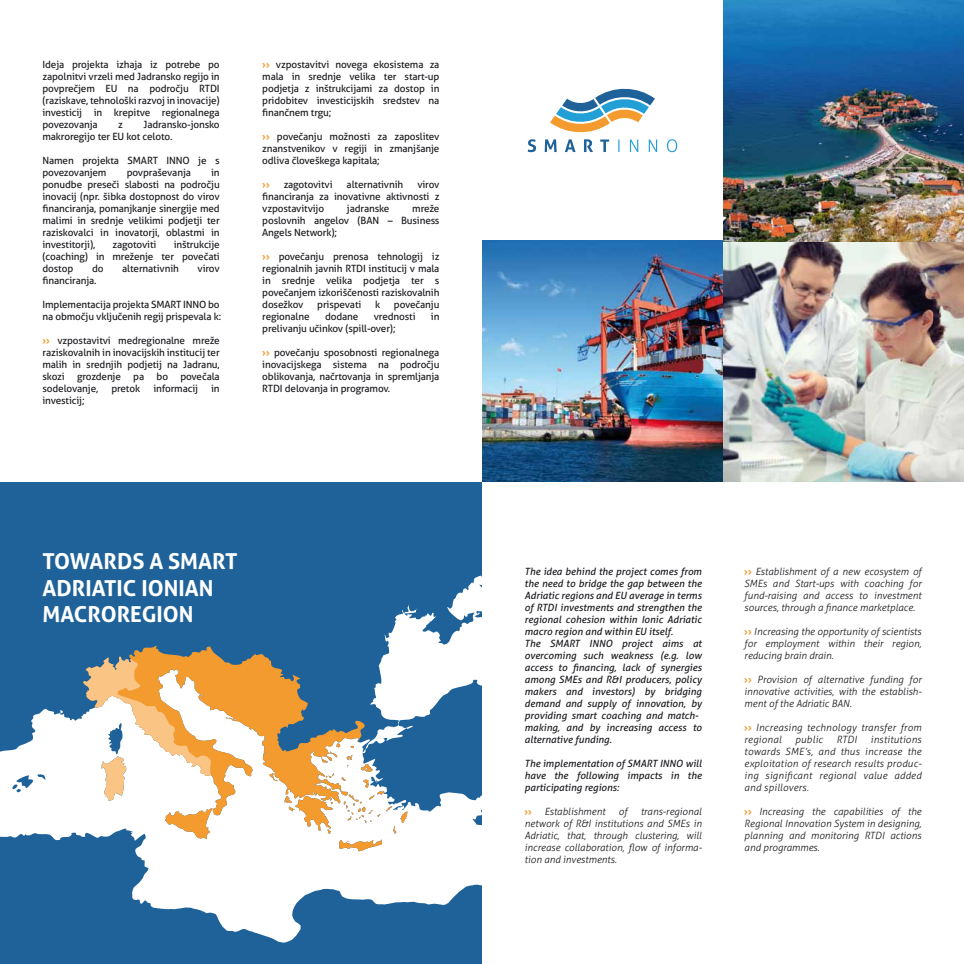
<style>
.page{position:relative;width:964px;height:964px;background:#fff}
.page>*{position:absolute;margin:0;border:0;box-sizing:border-box;transform-origin:0 0}
.t1{font:700 22px/26.4px "Aller";color:#fff}
.t2{font:10px/12px "Aller";letter-spacing:-.015em;color:#1a171c;text-align:justify}
.t3{font:italic 300 10px/12px "Aller";color:#1a171c;text-align:justify}
.t4{font:italic 10px/12px "Aller";color:#1a171c}
.t5{font:italic 300 10px/12px "Aller";letter-spacing:.02em;color:#1a171c}
.t6{font:700 10px "Aller";color:#f49b2f}
.s1{font-weight:700;color:#f49b2f}
.s2{font-weight:700;font-style:normal;color:#f49b2f}
</style>
<div class="page">
<img style="left:482px;top:241px;width:482px;height:241px">
<img style="left:723px;top:0;width:241px;height:241px">
<svg style="left:528px;top:139px;width:8px;height:13px"></svg>
<svg style="left:667px;top:139px;width:10px;height:13px"></svg>
<svg style="left:545px;top:88px;width:112px;height:64px"></svg>
<div style="left:0;top:482px;width:482px;height:482px;background:#1e6299"></div>
<svg style="left:0;top:576px;width:482px;height:366px"></svg>
<svg style="left:83px;top:646px;width:282px;height:185px"></svg>
<svg style="left:319px;top:755px;width:88px;height:97px"></svg>
<svg style="left:83px;top:657px;width:130px;height:182px;background:#efd9bc"></svg>
<p class="t2" style="left:43px;top:58px;width:179px">Ideja projekta izhaja iz potrebe po zapolnitvi vrzeli med Jadransko regijo in povprečjem EU na področju RTDI (raziskave, tehnološki razvoj in inovacije) investicij in krepitve regionalnega povezovanja</p>
<p class="t2" style="left:43px;top:118px;width:179px;text-indent:101px">Jadransko-jonsko makroregijo ter EU kot celoto.</p>
<p class="t2" style="left:43px;top:154px;width:179px">Namen projekta SMART INNO je s povezovanjem</p>
<p class="t2" style="left:118px;top:118px;width:6px">z</p>
<p class="t2" style="left:43px;top:166px;width:179px;text-indent:169px">in ponudbe preseči slabosti na področju inovacij (npr. šibka dostopnost do virov financiranja, pomanjkanje sinergije med malimi in srednje velikimi podjetji ter raziskovalci in inovatorji, oblastmi in investitorji),</p>
<p class="t2" style="left:127px;top:166px;width:66px">povpraševanja</p>
<p class="t2" style="left:43px;top:238px;width:179px;text-indent:131px">inštrukcije (coaching) in mreženje ter povečati dostop</p>
<p class="t2" style="left:113px;top:238px;width:45px">zagotoviti</p>
<p class="t2" style="left:92px;top:262px;width:13px">do</p>
<p class="t2" style="left:122px;top:262px;width:58px">alternativnih</p>
<p class="t2" style="left:198px;top:262px;width:24px">virov</p>
<p class="t2" style="left:43px;top:274px;width:56px">financiranja.</p>
<p class="t2" style="left:43px;top:298px;width:180px">Implementacija projekta SMART INNO bo na območju vključenih regij prispevala k:</p>
<p class="t2" style="left:43px;top:334px;width:179px"><span class="s1">››</span> vzpostavitvi medregionalne mreže raziskovalnih in inovacijskih institucij ter malih in srednjih podjetij na Jadranu, skozi grozdenje pa bo povečala sodelovanje,</p>
<p class="t2" style="left:111px;top:382px;width:30px">pretok</p>
<p class="t2" style="left:153px;top:382px;width:46px">informacij</p>
<p class="t2" style="left:211px;top:382px;width:10px">in</p>
<p class="t2" style="left:43px;top:394px;width:44px">investicij;</p>
<p class="t2" style="left:262px;top:58px;width:179px"><span class="s1">››</span> vzpostavitvi novega ekosistema za mala in srednje velika ter start-up podjetja z inštrukcijami za dostop in pridobitev investicijskih sredstev na finančnem trgu;</p>
<p class="t2" style="left:262px;top:130px;width:179px"><span class="s1">››</span> povečanju možnosti za zaposlitev znanstvenikov v regiji in zmanjšanje odliva človeškega kapitala;</p>
<p class="t6" style="left:262px;top:178px;width:9px">››</p>
<p class="t2" style="left:284px;top:178px;width:50px">zagotovitvi</p>
<p class="t2" style="left:347px;top:178px;width:58px">alternativnih</p>
<p class="t2" style="left:262px;top:178px;width:179px;text-indent:155px">virov financiranja za inovativne aktivnosti z vzpostavitvijo</p>
<p class="t2" style="left:347px;top:202px;width:44px">jadranske</p>
<p class="t2" style="left:262px;top:202px;width:179px;text-indent:150px">mreže poslovnih angelov (BAN – Business Angels Network);</p>
<p class="t2" style="left:262px;top:250px;width:179px"><span class="s1">››</span> povečanju prenosa tehnologij iz regionalnih javnih RTDI institucij v mala in srednje velika podjetja ter s povečanjem izkoriščenosti raziskovalnih dosežkov</p>
<p class="t2" style="left:317px;top:298px;width:46px">prispevati</p>
<p class="t2" style="left:375px;top:298px;width:7px">k</p>
<p class="t2" style="left:394px;top:298px;width:47px">povečanju</p>
<p class="t2" style="left:262px;top:310px;width:49px">regionalne</p>
<p class="t2" style="left:325px;top:310px;width:35px">dodane</p>
<p class="t2" style="left:374px;top:310px;width:43px">vrednosti</p>
<p class="t2" style="left:431px;top:310px;width:10px">in</p>
<p class="t2" style="left:262px;top:322px;width:135px">prelivanju učinkov (spill-over);</p>
<p class="t2" style="left:262px;top:346px;width:179px"><span class="s1">››</span> povečanju sposobnosti regionalnega inovacijskega sistema na področju oblikovanja, načrtovanja in spremljanja RTDI delovanja in programov.</p>
<h1 class="t1" style="left:43px;top:548px;width:197px">TOWARDS A SMART<br>ADRIATIC IONIAN<br>MACROREGION</h1>
<p class="t4" style="left:524px;top:565px;width:179px">The idea behind the project comes from the need to bridge the gap between the Adriatic regions and EU average in terms of RTDI investments and strengthen the regional cohesion within Ionic Adriatic macro region and within EU itself.<br>The SMART INNO project aims at overcoming such weakness (e.g. low access to financing, lack of synergies among SMEs and R&amp;I producers, policy makers and investors) by bridging demand and supply of innovation, by providing smart coaching and match&shy;making, and by increasing access to alternative funding.</p>
<p class="t4" style="left:524px;top:757px;width:179px;text-align:justify">The implementation of SMART INNO will have the following impacts in the participating regions:</p>
<p class="t3" style="left:524px;top:805px;width:82px"><span class="s2">››</span> Establishment</p>
<p class="t3" style="left:618px;top:805px;width:10px">of</p>
<p class="t3" style="left:524px;top:805px;width:179px;text-indent:116px">trans-regional network of R&amp;I institutions and SMEs in Adriatic, that, through clustering, will increase collaboration, flow of informa&shy;tion and investments.</p>
<p class="t3" style="left:744px;top:565px;width:179px"><span class="s2">››</span> Establishment of a new ecosystem of SMEs and Start-ups with coaching for fund-raising and access to investment sources, through a finance marketplace.</p>
<p class="t3" style="left:744px;top:625px;width:179px"><span class="s2">››</span> Increasing the opportunity of scientists for employment within their region, reducing brain drain.</p>
<p class="t3" style="left:744px;top:673px;width:179px"><span class="s2">››</span> Provision of alternative funding for innovative activities, with the establish&shy;ment of the Adriatic BAN.</p>
<p class="t5" style="left:744px;top:721px;width:179px"><span class="s2">››</span> Increasing technology transfer from regional</p>
<p class="t3" style="left:795px;top:733px;width:29px">public</p>
<p class="t3" style="left:836px;top:733px;width:22px">RTDI</p>
<p class="t3" style="left:744px;top:733px;width:179px;text-indent:126px">institutions towards SME’s, and thus increase the exploitation of research results produc&shy;ing significant regional value added and spillovers.</p>
<p class="t3" style="left:744px;top:805px;width:179px"><span class="s2">››</span> Increasing the capabilities of the Regional Innovation System in designing, planning and monitoring RTDI actions and programmes.</p>
</div>
